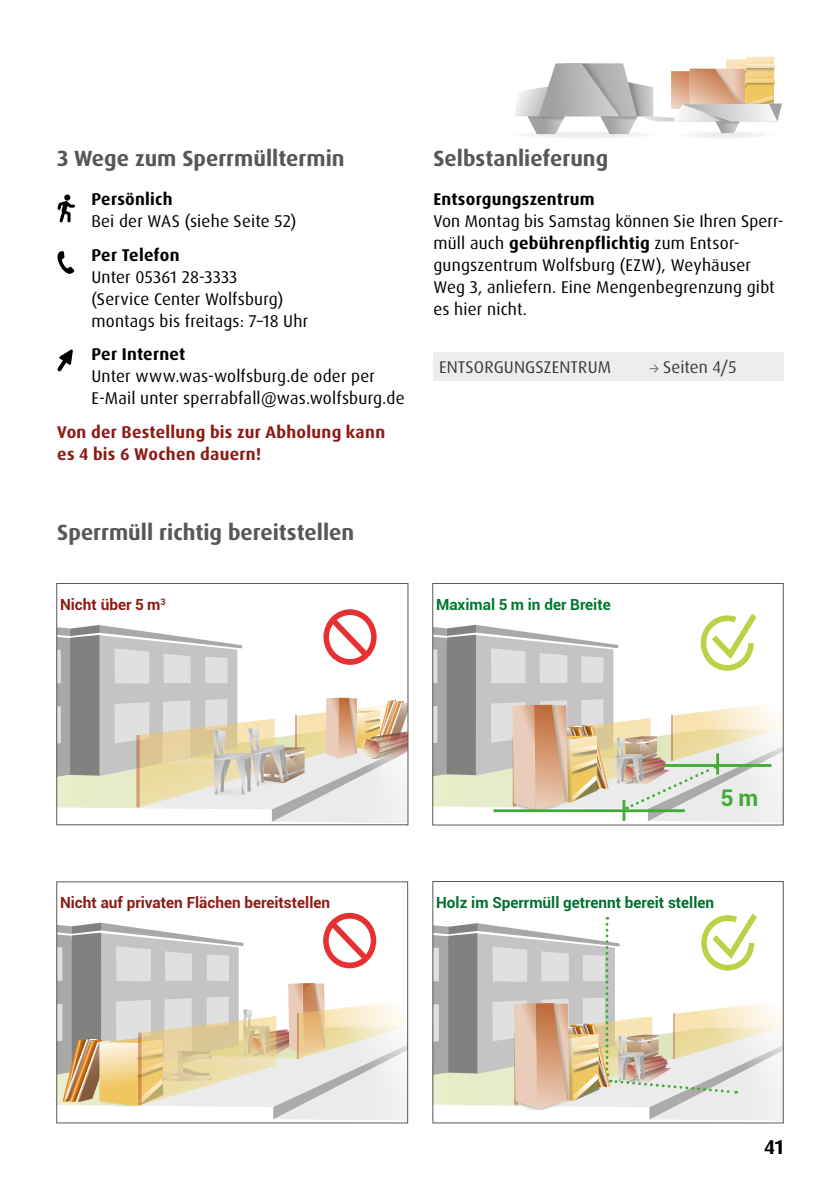
<style>
.page{position:relative;width:840px;height:1191px;background:#fff}
.page>*{position:absolute;margin:0;border:0;box-sizing:border-box;transform-origin:0 0}
.t1{font:700 23px "Roboto";color:#40ab35}
.t2{font:700 22px "Dax OT";color:#575756}
.t3{font:700 20px "Dax OT";color:#000}
.t4{font:17px/22px "Dax Pro";letter-spacing:.01em;color:#000}
.t5{font:700 17px/22px "Dax OT";letter-spacing:.015em;color:#8d1a14}
.t6{font:700 17px "Dax OT";letter-spacing:.015em;color:#000}
.t7{font:17px "Dax Pro";letter-spacing:.01em;color:#3c3c3b}
.t8{font:700 15.4px "Roboto";color:#8d1a14}
.t9{font:700 15.4px "Roboto";color:#007932}
.t10{font:700 15.2px "Roboto";color:#006f2e}
.s1{font-family:"Dax OT";font-weight:700}
</style>
<div class="page">
<svg style="left:58px;top:913px;width:347px;height:207px"></svg>
<svg style="left:434px;top:614px;width:347px;height:208px"></svg>
<div style="left:432px;top:583px;width:351px;height:242px;border:1px solid #575756"></div>
<svg style="left:58px;top:609px;width:348px;height:214px"></svg>
<div style="left:56px;top:583px;width:352px;height:242px;border:1px solid #575756"></div>
<svg style="left:434px;top:913px;width:347px;height:208px"></svg>
<div style="left:432px;top:881px;width:351px;height:242px;border:1px solid #575756"></div>
<div style="left:433px;top:352px;width:350px;height:29px;background:#ededed"></div>
<svg style="left:649px;top:364px;width:9px;height:9px"></svg>
<svg style="left:57px;top:201px;width:18px;height:21px"></svg>
<div style="left:64px;top:194px;width:6px;height:7px;background:#000;border-radius:50%"></div>
<svg style="left:57px;top:251px;width:17px;height:23px"></svg>
<svg style="left:57px;top:349px;width:16px;height:22px"></svg>
<svg style="left:499px;top:132px;width:167px;height:6px"></svg>
<div style="left:666px;top:132px;width:116px;height:6px;background:#f2f2f3;border-radius:50%"></div>
<svg style="left:514px;top:57px;width:267px;height:77px"></svg>
<p class="t2" style="left:57px;top:145px;width:289px">3 Wege zum Sperrmülltermin</p>
<p class="t6" style="left:91px;top:189px;width:83px">Persönlich</p>
<p class="t4" style="left:91px;top:211px;width:206px">Bei der WAS (siehe Seite 52)</p>
<p class="t6" style="left:91px;top:244px;width:90px">Per Telefon</p>
<p class="t4" style="left:91px;top:266px;width:218px">Unter 05361 28-3333<br>(Service Center Wolfsburg) montags bis freitags: 7–18 Uhr</p>
<p class="t6" style="left:91px;top:343px;width:95px">Per Internet</p>
<p class="t4" style="left:91px;top:365px;width:314px">Unter www.was-wolfsburg.de oder per<br>E-Mail unter sperrabfall@was.wolfsburg.de</p>
<p class="t5" style="left:57px;top:421px;width:329px">Von der Bestellung bis zur Abholung kann es 4 bis 6 Wochen dauern!</p>
<p class="t2" style="left:57px;top:518px;width:298px">Sperrmüll richtig bereitstellen</p>
<p class="t8" style="left:60px;top:594px;width:107px">Nicht über 5 m<sup>3</sup></p>
<p class="t2" style="left:433px;top:145px;width:176px">Selbstanlieferung</p>
<p class="t6" style="left:433px;top:189px;width:163px">Entsorgungszentrum</p>
<p class="t4" style="left:433px;top:211px;width:352px">Von Montag bis Samstag können Sie Ihren Sperr&shy;müll auch <span class="s1">gebührenpflichtig</span> zum Entsor&shy;gungszentrum Wolfsburg (EZW), Weyhäuser Weg 3, anliefern. Eine Mengenbegrenzung gibt es hier nicht.</p>
<p class="t7" style="left:439px;top:356px;width:173px">ENTSORGUNGSZENTRUM</p>
<p class="t7" style="left:662px;top:356px;width:75px">Seiten 4/5</p>
<p class="t9" style="left:436px;top:593px;width:176px">Maximal 5 m in der Breite</p>
<p class="t8" style="left:60px;top:891px;width:271px">Nicht auf privaten Flächen bereitstellen</p>
<h1 class="t1" style="left:720px;top:782px;width:39px">5 m</h1>
<p class="t10" style="left:436px;top:891px;width:279px">Holz im Sperrmüll getrennt bereit stellen</p>
<p class="t3" style="left:763px;top:1134px;width:21px">41</p>
</div>
